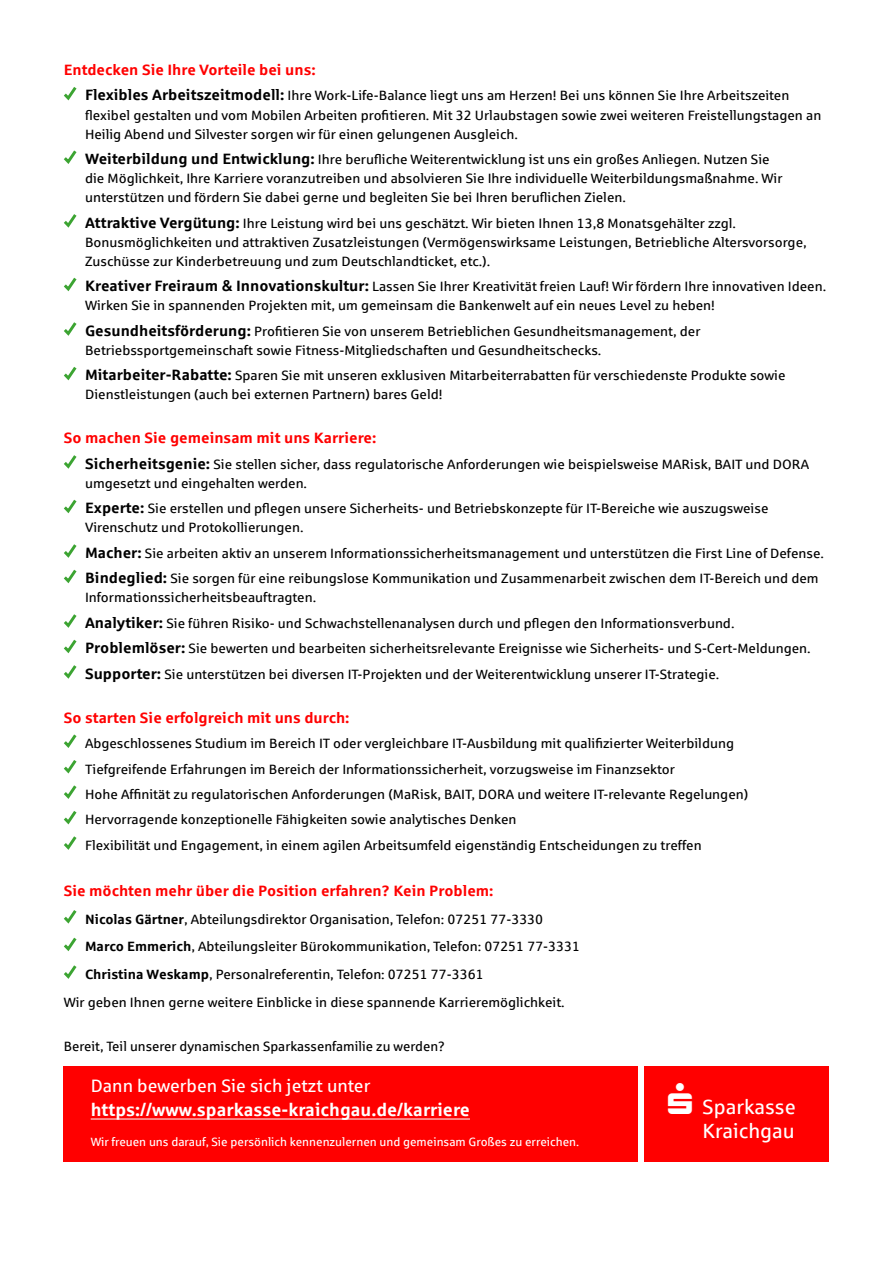
<style>
.page{position:relative;width:893px;height:1263px;background:#fff}
.page>*{position:absolute;margin:0;border:0;box-sizing:border-box;transform-origin:0 0}
.t1{font:20.55px/23.7px "Sparkasse Rg";color:#fff}
.t2{font:700 18px "Sparkasse Rg";color:#fff}
.t3{font:18px "Sparkasse Rg";color:#fff}
.t4{font:700 15px "Sparkasse Rg";color:#f00}
.t5{font:13.5px/19px "Sparkasse Rg";color:#000}
.t6{font:12px "Sparkasse Rg";color:#fff}
.s1{font-weight:700;font-size:15px}
.s2{font-weight:700}
</style>
<div class="page">
<svg style="left:64px;top:87px;width:13px;height:14px"></svg>
<svg style="left:64px;top:150px;width:13px;height:14px"></svg>
<svg style="left:64px;top:214px;width:13px;height:14px"></svg>
<svg style="left:64px;top:277px;width:13px;height:15px"></svg>
<svg style="left:64px;top:322px;width:13px;height:14px"></svg>
<svg style="left:64px;top:367px;width:13px;height:14px"></svg>
<svg style="left:64px;top:455px;width:13px;height:14px"></svg>
<svg style="left:64px;top:499px;width:13px;height:15px"></svg>
<svg style="left:64px;top:544px;width:13px;height:14px"></svg>
<svg style="left:64px;top:569px;width:13px;height:15px"></svg>
<svg style="left:64px;top:614px;width:13px;height:14px"></svg>
<svg style="left:64px;top:639px;width:13px;height:15px"></svg>
<svg style="left:64px;top:665px;width:13px;height:14px"></svg>
<svg style="left:64px;top:734px;width:13px;height:14px"></svg>
<svg style="left:64px;top:760px;width:13px;height:14px"></svg>
<svg style="left:64px;top:785px;width:13px;height:14px"></svg>
<svg style="left:64px;top:811px;width:13px;height:14px"></svg>
<svg style="left:64px;top:836px;width:13px;height:14px"></svg>
<svg style="left:64px;top:910px;width:13px;height:14px"></svg>
<svg style="left:64px;top:937px;width:13px;height:15px"></svg>
<svg style="left:64px;top:965px;width:13px;height:14px"></svg>
<div style="left:64px;top:1066px;width:574px;height:95px;background:#f00"></div>
<hr style="left:91px;top:1118px;width:379px;height:1px;background:#fff">
<div style="left:644px;top:1066px;width:184px;height:95px;background:#f00"></div>
<p class="t4" style="left:64px;top:60px;width:253px">Entdecken Sie Ihre Vorteile bei uns:</p>
<p class="t5" style="left:85px;top:86px;width:738px"><span class="s1">Flexibles Arbeitszeitmodell:</span> Ihre Work-Life-Balance liegt uns am Herzen! Bei uns können Sie Ihre Arbeitszeiten flexibel gestalten und vom Mobilen Arbeiten profitieren. Mit 32 Urlaubstagen sowie zwei weiteren Freistellungstagen an<br>Heilig Abend und Silvester sorgen wir für einen gelungenen Ausgleich.</p>
<p class="t5" style="left:85px;top:149px;width:699px"><span class="s1">Weiterbildung und Entwicklung:</span> Ihre berufliche Weiterentwicklung ist uns ein großes Anliegen. Nutzen Sie die Möglichkeit, Ihre Karriere voranzutreiben und absolvieren Sie Ihre individuelle Weiterbildungsmaßnahme. Wir unterstützen und fördern Sie dabei gerne und begleiten Sie bei Ihren beruflichen Zielen.</p>
<p class="t5" style="left:85px;top:213px;width:723px"><span class="s1">Attraktive Vergütung:</span> Ihre Leistung wird bei uns geschätzt. Wir bieten Ihnen 13,8 Monatsgehälter zzgl.<br>Bonusmöglichkeiten und attraktiven Zusatzleistungen (Vermögenswirksame Leistungen, Betriebliche Altersvorsorge,<br>Zuschüsse zur Kinderbetreuung und zum Deutschlandticket, etc.).</p>
<p class="t5" style="left:85px;top:277px;width:743px"><span class="s1">Kreativer Freiraum &amp; Innovationskultur:</span> Lassen Sie Ihrer Kreativität freien Lauf! Wir fördern Ihre innovativen Ideen.<br>Wirken Sie in spannenden Projekten mit, um gemeinsam die Bankenwelt auf ein neues Level zu heben!</p>
<p class="t5" style="left:85px;top:321px;width:617px"><span class="s1">Gesundheitsförderung:</span> Profitieren Sie von unserem Betrieblichen Gesundheitsmanagement, der<br>Betriebssportgemeinschaft sowie Fitness-Mitgliedschaften und Gesundheitschecks.</p>
<p class="t5" style="left:85px;top:366px;width:702px"><span class="s1">Mitarbeiter-Rabatte:</span> Sparen Sie mit unseren exklusiven Mitarbeiterrabatten für verschiedenste Produkte sowie<br>Dienstleistungen (auch bei externen Partnern) bares Geld!</p>
<p class="t4" style="left:64px;top:428px;width:314px">So machen Sie gemeinsam mit uns Karriere:</p>
<p class="t5" style="left:85px;top:454px;width:725px"><span class="s1">Sicherheitsgenie:</span> Sie stellen sicher, dass regulatorische Anforderungen wie beispielsweise MARisk, BAIT und DORA umgesetzt und eingehalten werden.</p>
<p class="t5" style="left:85px;top:499px;width:685px"><span class="s1">Experte:</span> Sie erstellen und pflegen unsere Sicherheits- und Betriebskonzepte für IT-Bereiche wie auszugsweise<br>Virenschutz und Protokollierungen.</p>
<p class="t5" style="left:85px;top:540px;width:740px;line-height:25.5px"><span class="s1">Macher:</span> Sie arbeiten aktiv an unserem Informationssicherheitsmanagement und unterstützen die First Line of Defense.<br><span class="s1">Bindeglied:</span> Sie sorgen für eine reibungslose Kommunikation und Zusammenarbeit zwischen dem IT-Bereich und dem</p>
<p class="t5" style="left:85px;top:584px;width:727px;line-height:25.5px">Informationssicherheitsbeauftragten.<br><span class="s1">Analytiker:</span> Sie führen Risiko- und Schwachstellenanalysen durch und pflegen den Informationsverbund.<br><span class="s1">Problemlöser:</span> Sie bewerten und bearbeiten sicherheitsrelevante Ereignisse wie Sicherheits- und S-Cert-Meldungen.<br><span class="s1">Supporter:</span> Sie unterstützen bei diversen IT-Projekten und der Weiterentwicklung unserer IT-Strategie.</p>
<p class="t4" style="left:64px;top:708px;width:287px">So starten Sie erfolgreich mit uns durch:</p>
<p class="t5" style="left:85px;top:730px;width:665px;line-height:25.5px">Abgeschlossenes Studium im Bereich IT oder vergleichbare IT-Ausbildung mit qualifizierter Weiterbildung Tiefgreifende Erfahrungen im Bereich der Informationssicherheit, vorzugsweise im Finanzsektor<br>Hohe Affinität zu regulatorischen Anforderungen (MaRisk, BAIT, DORA und weitere IT-relevante Regelungen)<br>Hervorragende konzeptionelle Fähigkeiten sowie analytisches Denken<br>Flexibilität und Engagement, in einem agilen Arbeitsumfeld eigenständig Entscheidungen zu treffen</p>
<p class="t4" style="left:64px;top:881px;width:431px">Sie möchten mehr über die Position erfahren? Kein Problem:</p>
<p class="t5" style="left:85px;top:909px;width:460px"><span class="s2">Nicolas Gärtner</span>, Abteilungsdirektor Organisation, Telefon: 07251 77-3330</p>
<p class="t5" style="left:85px;top:937px;width:497px"><span class="s2">Marco Emmerich</span>, Abteilungsleiter Bürokommunikation, Telefon: 07251 77-3331</p>
<p class="t5" style="left:85px;top:964px;width:400px"><span class="s2">Christina Weskamp</span>, Personalreferentin, Telefon: 07251 77-3361</p>
<p class="t5" style="left:64px;top:992px;width:502px">Wir geben Ihnen gerne weitere Einblicke in diese spannende Karrieremöglichkeit.</p>
<p class="t5" style="left:64px;top:1036px;width:383px">Bereit, Teil unserer dynamischen Sparkassenfamilie zu werden?</p>
<h2 class="t3" style="left:91px;top:1075px;width:281px">Dann bewerben Sie sich jetzt unter</h2>
<h2 class="t2" style="left:91px;top:1098px;width:381px">https://www.sparkasse-kraichgau.de/karriere</h2>
<p class="t6" style="left:91px;top:1134px;width:490px">Wir freuen uns darauf, Sie persönlich kennenzulernen und gemeinsam Großes zu erreichen.</p>
<h1 class="t1" style="left:702px;top:1094px;width:95px">Sparkasse<br>Kraichgau</h1>
</div>
